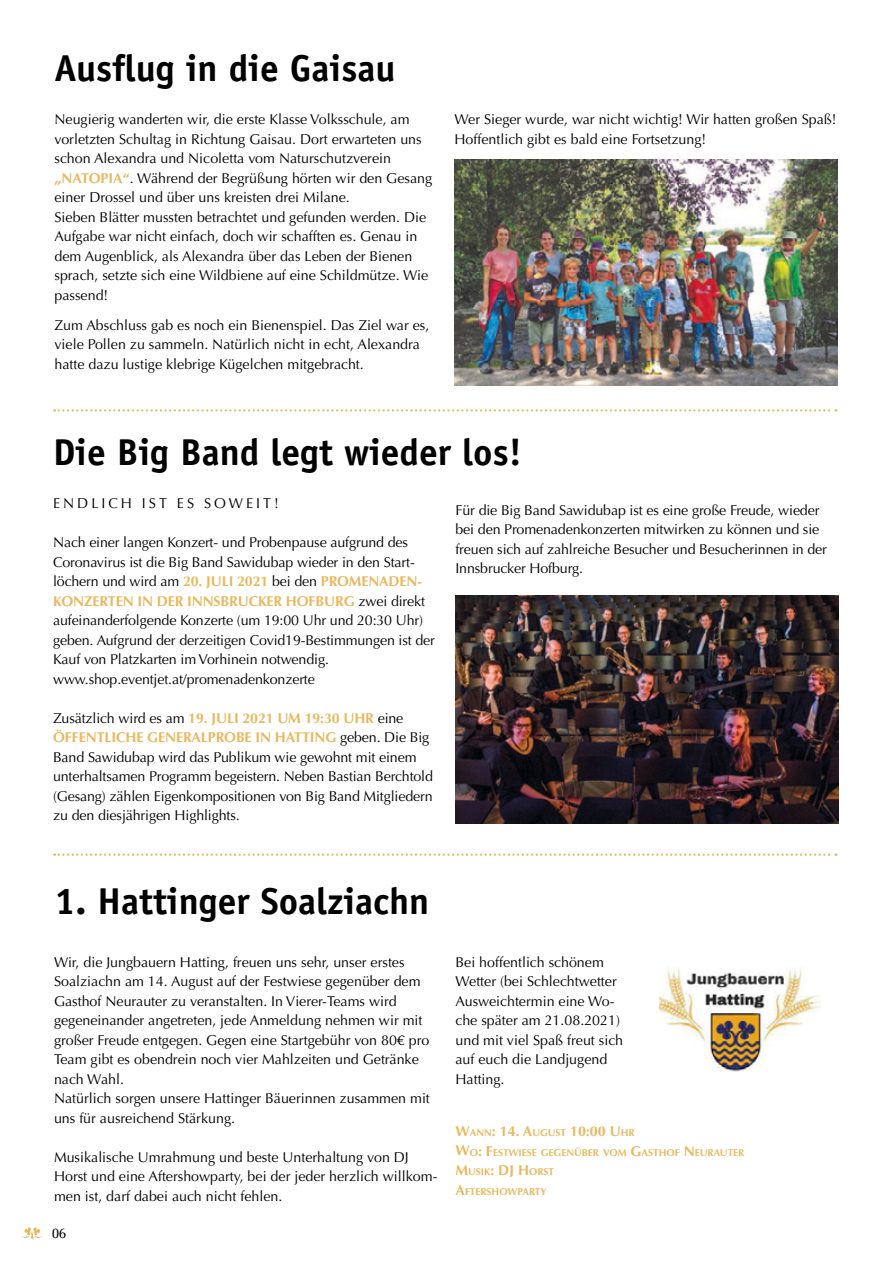
<style>
.page{position:relative;width:893px;height:1263px;background:#fff}
.page>*{position:absolute;margin:0;border:0;box-sizing:border-box;transform-origin:0 0}
.t1{font:700 37.5px "Officina Sans Std";color:#000}
.t2{font:14.25px/19.5px "Optima LT Std";color:#000}
.t3{font:700 14.25px "Optima LT Std";color:#e9b85e}
.t4{font:14.25px "Optima LT Std";letter-spacing:.21em;color:#000}
.t5{font:500 13.8px "Optima LT Std";color:#000}
.t6{font:700 10.05px/19.5px "Optima LT Std";color:#e9b85e}
.s1{font-weight:700;color:#e9b85e}
.s2{font-size:10.05px}
.s3{font-size:14.25px}
</style>
<div class="page">
<svg style="left:21px;top:1227px;width:21px;height:12px"></svg>
<svg style="left:54px;top:853px;width:782px;height:3px"></svg>
<img style="left:456px;top:595px;width:383px;height:229px">
<img style="left:454px;top:159px;width:383px;height:227px">
<svg style="left:54px;top:409px;width:782px;height:2px"></svg>
<img style="left:659px;top:967px;width:161px;height:105px">
<h1 class="t1" style="left:54px;top:45px;width:342px">Ausflug in die Gaisau</h1>
<p class="t2" style="left:54px;top:110px;width:379px">Neugierig wanderten wir, die erste Klasse Volksschule, am vorletzten Schultag in Richtung Gaisau. Dort erwarteten uns schon Alexandra und Nicoletta vom Naturschutzverein <span class="s1">„NATOPIA“</span>. Während der Begrüßung hörten wir den Gesang einer Drossel und über uns kreisten drei Milane.<br>Sieben Blätter mussten betrachtet und gefunden werden. Die Aufgabe war nicht einfach, doch wir schafften es. Genau in dem Augenblick, als Alexandra über das Leben der Bienen sprach, setzte sich eine Wildbiene auf eine Schildmütze. Wie passend!</p>
<p class="t2" style="left:54px;top:316px;width:376px">Zum Abschluss gab es noch ein Bienenspiel. Das Ziel war es, viele Pollen zu sammeln. Natürlich nicht in echt, Alexandra hatte dazu lustige klebrige Kügelchen mitgebracht.</p>
<p class="t2" style="left:455px;top:110px;width:383px">Wer Sieger wurde, war nicht wichtig! Wir hatten großen Spaß!<br>Hoffentlich gibt es bald eine Fortsetzung!</p>
<h1 class="t1" style="left:53px;top:429px;width:470px">Die Big Band legt wieder los!</h1>
<p class="t2" style="left:455px;top:500px;width:373px">Für die Big Band Sawidubap ist es eine große Freude, wieder bei den Promenadenkonzerten mitwirken zu können und sie freuen sich auf zahlreiche Besucher und Besucherinnen in der Innsbrucker Hofburg.</p>
<p class="t4" style="left:53px;top:495px;width:227px">ENDLICH IST ES SOWEIT!</p>
<p class="t2" style="left:53px;top:533px;width:383px">Nach einer langen Konzert- und Probenpause aufgrund des Coronavirus ist die Big Band Sawidubap wieder in den Start&shy;löchern und wird am <span class="s1">20. JULI 2021</span> bei den <span class="s1">PROMENADEN-KONZERTEN IN DER INNSBRUCKER HOFBURG</span> zwei direkt aufeinanderfolgende Konzerte (um 19:00 Uhr und 20:30 Uhr) geben. Aufgrund der derzeitigen Covid19-Bestimmungen ist der Kauf von Platzkarten im Vorhinein notwendig. www.shop.eventjet.at/promenadenkonzerte</p>
<p class="t2" style="left:53px;top:708px;width:381px">Zusätzlich wird es am <span class="s1">19. JULI 2021 UM 19:30 UHR</span> eine <span class="s1">ÖFFENTLICHE GENERALPROBE IN HATTING</span> geben. Die Big Band Sawidubap wird das Publikum wie gewohnt mit einem unterhaltsamen Programm begeistern. Neben Bastian Berchtold (Gesang) zählen Eigenkompositionen von Big Band Mitgliedern zu den diesjährigen Highlights.</p>
<h1 class="t1" style="left:54px;top:878px;width:376px">1. Hattinger Soalziachn</h1>
<p class="t2" style="left:54px;top:952px;width:377px">Wir, die Jungbauern Hatting, freuen uns sehr, unser erstes Soalziachn am 14. August auf der Festwiese gegenüber dem Gasthof Neurauter zu veranstalten. In Vierer-Teams wird gegeneinander angetreten, jede Anmeldung nehmen wir mit großer Freude entgegen. Gegen eine Startgebühr von 80€ pro Team gibt es obendrein noch vier Mahlzeiten und Getränke nach Wahl.<br>Natürlich sorgen unsere Hattinger Bäuerinnen zusammen mit uns für ausreichend Stärkung.</p>
<p class="t2" style="left:54px;top:1147px;width:385px">Musikalische Umrahmung und beste Unterhaltung von DJ<br>Horst und eine Aftershowparty, bei der jeder herzlich willkom&shy;men ist, darf dabei auch nicht fehlen.</p>
<p class="t5" style="left:52px;top:1226px;width:15px">06</p>
<p class="t2" style="left:455px;top:952px;width:169px">Bei hoffentlich schönem<br>Wetter (bei Schlechtwetter<br>Ausweichtermin eine Wo&shy;che später am 21.08.2021) und mit viel Spaß freut sich auf euch die Landjugend<br>Hatting.</p>
<p class="t3" style="left:455px;top:1123px;width:181px">W<span class="s2">ANN</span>: 14. A<span class="s2">UGUST</span> 10:00 U <span class="s2">H R</span></p>
<p class="t6" style="left:455px;top:1142px;width:290px"><span class="s3">W</span>O<span class="s3">: F</span>ESTWIESE GEGENÜBER VOM <span class="s3">G</span>ASTHOF <span class="s3">N</span> EURAUTER<br><span class="s3">M</span>USIK<span class="s3">: DJ H</span>ORST<br><span class="s3">A</span>FTERSH OWPARTY</p>
</div>
